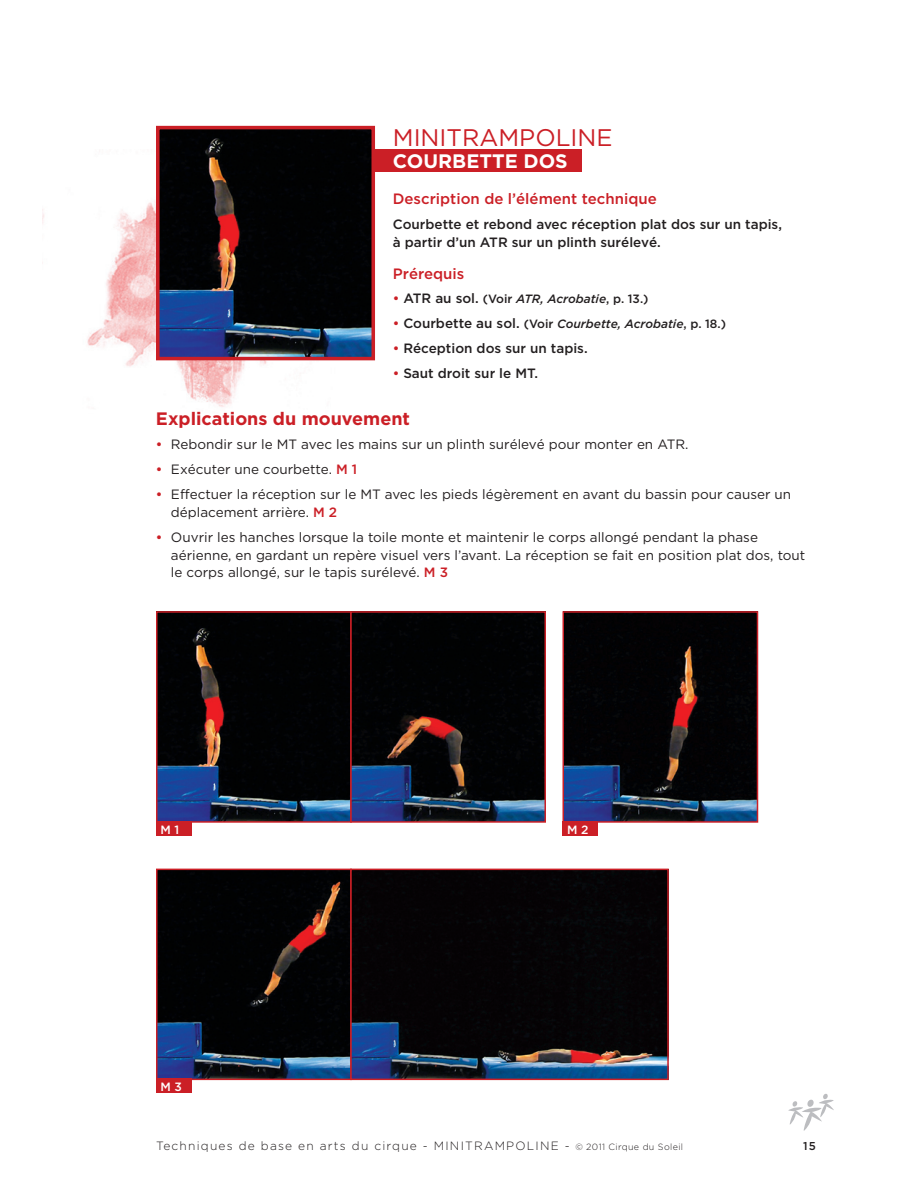
<style>
.page{position:relative;width:918px;height:1188px;background:#fff}
.page>*{position:absolute;margin:0;border:0;box-sizing:border-box;transform-origin:0 0}
.t1{font:24px "Gotham";color:#cb1f26}
.t2{font:700 19.5px "Gotham";color:#fff}
.t3{font:700 18px "Gotham";color:#cb1f26}
.t4{font:500 15px "Gotham";color:#cb1f26}
.t5{font:13.5px/18px "Gotham";color:#231f20}
.t6{font:500 13.5px/18px "Gotham";color:#231f20}
.t7{font:italic 500 12px "Gotham";color:#231f20}
.t8{font:300 12px "Gotham";letter-spacing:.1em;color:#231f20}
.t9{font:500 12px "Gotham";color:#fff}
.t10{font:500 11.4px "Gotham";color:#231f20}
.s1{font-style:normal;font-size:13.5px;color:#cb1f26}
.s2{font-style:normal;font-size:13.5px}
.s3{font-style:normal}
.s4{color:#cb1f26}
.s5{font-weight:500;color:#cb1f26}
.s6{font-size:9px}
</style>
<div class="page">
<svg style="left:788px;top:1094px;width:46px;height:37px"></svg>
<img style="left:42px;top:201px;width:295px;height:206px">
<div style="left:296px;top:150px;width:286px;height:22px;background:#cb1f26"></div>
<img style="left:161px;top:131px;width:209px;height:224px">
<div style="left:156px;top:126px;width:219px;height:234px;border:4px solid #cb1f26"></div>
<img style="left:159px;top:614px;width:384px;height:206px">
<div style="left:156px;top:611px;width:196px;height:212px;border:2px solid #cb1f26"></div>
<div style="left:156px;top:821px;width:36px;height:15px;background:#cb1f26"></div>
<div style="left:350px;top:611px;width:196px;height:212px;border:2px solid #cb1f26"></div>
<img style="left:565px;top:614px;width:190px;height:206px">
<div style="left:562px;top:611px;width:196px;height:212px;border:2px solid #cb1f26"></div>
<div style="left:562px;top:821px;width:36px;height:15px;background:#cb1f26"></div>
<img style="left:159px;top:872px;width:507px;height:205px">
<div style="left:156px;top:869px;width:196px;height:211px;border:2px solid #cb1f26"></div>
<div style="left:156px;top:1079px;width:36px;height:14px;background:#cb1f26"></div>
<div style="left:350px;top:869px;width:319px;height:211px;border:2px solid #cb1f26"></div>
<h1 class="t1" style="left:393px;top:124px;width:37px">Minitrampoline</h1>
<h2 class="t2" style="left:393px;top:150px;width:87px">Courbette</h2>
<h2 class="t2" style="left:524px;top:150px;width:43px">dos</h2>
<p class="t4" style="left:393px;top:191px;width:265px">Description de l’élément technique</p>
<p class="t6" style="left:393px;top:215px;width:391px">Courbette et rebond avec réception plat dos sur un tapis, à partir d’un ATR sur un plinth surélevé.</p>
<p class="t4" style="left:393px;top:265px;width:73px">Prérequis</p>
<p class="t7" style="left:393px;top:292px;width:257px"><span class="s1">•</span> <span class="s2">ATR au sol.</span> <span class="s3">(Voir</span> ATR, Acrobatie<span class="s3">, p. 13.)</span></p>
<p class="t7" style="left:393px;top:317px;width:335px"><span class="s1">•</span> <span class="s2">Courbette au sol.</span> <span class="s3">(Voir</span> Courbette, Acrobatie<span class="s3">, p. 18.)</span></p>
<p class="t6" style="left:393px;top:339px;width:196px"><span class="s4">•</span> Réception dos sur un tapis.</p>
<p class="t6" style="left:393px;top:363px;width:147px"><span class="s4">•</span> Saut droit sur le MT.</p>
<h3 class="t3" style="left:156px;top:408px;width:256px">Explications du mouvement</h3>
<p class="t5" style="left:156px;top:435px;width:534px"><span class="s5">•</span> Rebondir sur le MT avec les mains sur un plinth surélevé pour monter en ATR.</p>
<p class="t5" style="left:156px;top:460px;width:203px"><span class="s5">•</span> Exécuter une courbette. <span class="s5">M 1</span></p>
<p class="t5" style="left:171px;top:485px;width:622px;text-indent:-15px"><span class="s5">•</span> Effectuer la réception sur le MT avec les pieds légèrement en avant du bassin pour causer un déplacement arrière. <span class="s5">M 2</span></p>
<p class="t5" style="left:171px;top:527px;width:636px;text-indent:-15px"><span class="s5">•</span> Ouvrir les hanches lorsque la toile monte et maintenir le corps allongé pendant la phase aérienne, en gardant un repère visuel vers l’avant. La réception se fait en position plat dos, tout le corps allongé, sur le tapis surélevé. <span class="s5">M 3</span></p>
<p class="t9" style="left:161px;top:823px;width:20px">M 1</p>
<p class="t9" style="left:567px;top:823px;width:23px">M 2</p>
<p class="t9" style="left:161px;top:1080px;width:23px">M 3</p>
<p class="t8" style="left:156px;top:1140px;width:529px">Techniques de base en arts du cirque - MINITRAMPOLINE - <span class="s6">© 2011 Cirque du Soleil</span></p>
<p class="t10" style="left:803px;top:1139px;width:14px">15</p>
</div>
